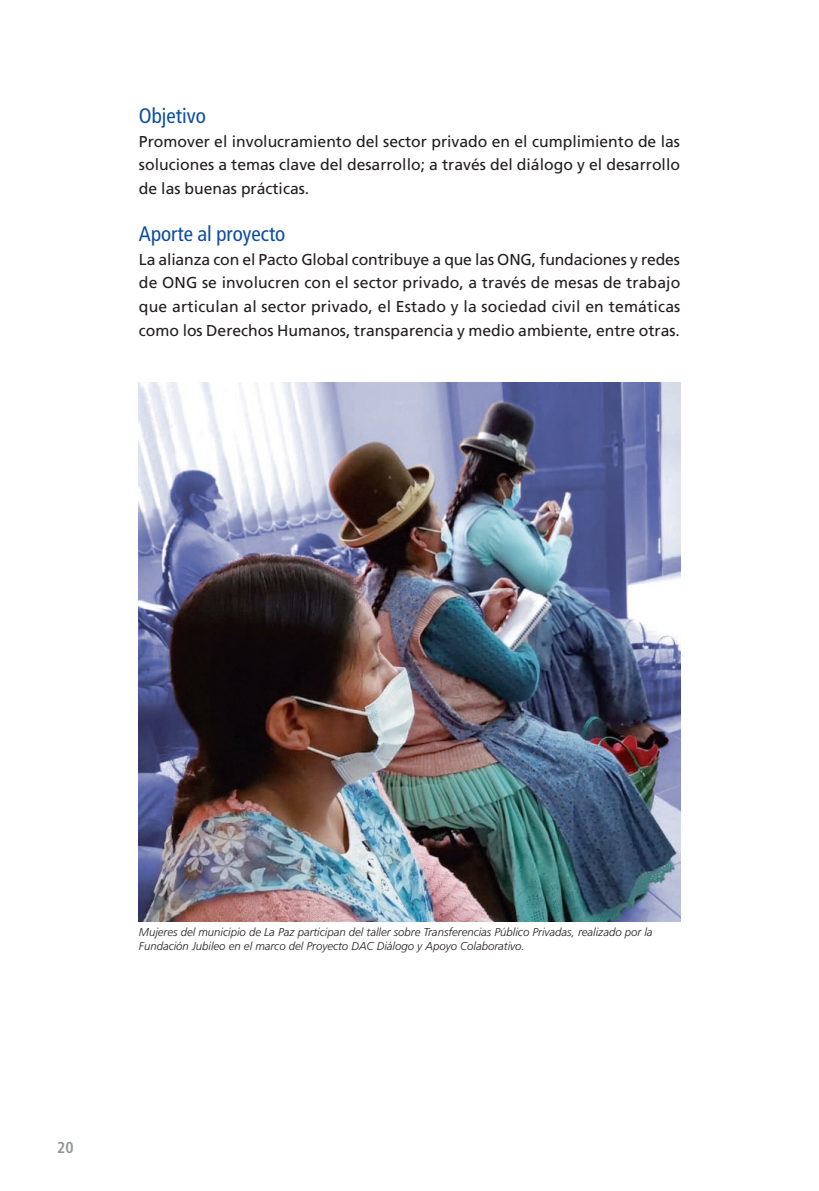
<style>
.page{position:relative;width:819px;height:1191px;background:#fff}
.page>*{position:absolute;margin:0;border:0;box-sizing:border-box;transform-origin:0 0}
._05_Sub_Soc_Alianza{font:condensed 21px "Frutiger LT Std";color:#0d4da1}
.Cuerpo_01_SE{font:15.75px/23.6px "Frutiger LT Std";color:#231f20;text-align:justify}
.t1{font:700 condensed 15.75px "Frutiger LT Std";color:#939598}
.Pie_foto_Izquierda{font:italic 300 11.38px/13.7px "Frutiger LT Std";color:#231f20}
</style>
<div class="page">
<img style="left:139px;top:383px;width:541px;height:538px">
<p class="_05_Sub_Soc_Alianza" style="left:139px;top:103px;width:68px">Objetivo</p>
<p class="Cuerpo_01_SE" style="left:139px;top:129px;width:542px">Promover el involucramiento del sector privado en el cumplimiento de las soluciones a temas clave del desarrollo; a través del diálogo y el desarrollo de las buenas prácticas.</p>
<p class="_05_Sub_Soc_Alianza" style="left:139px;top:221px;width:148px">Aporte al proyecto</p>
<p class="Cuerpo_01_SE" style="left:139px;top:247px;width:543px">La alianza con el Pacto Global contribuye a que las ONG, fundaciones y redes de ONG se involucren con el sector privado, a través de mesas de trabajo que articulan al sector privado, el Estado y la sociedad civil en temáticas como los Derechos Humanos, transparencia y medio ambiente, entre otras.</p>
<p class="Pie_foto_Izquierda" style="left:139px;top:925px;width:515px">Mujeres del municipio de La Paz participan del taller sobre Transferencias Público Privadas, realizado por la<br>Fundación Jubileo en el marco del Proyecto DAC Diálogo y Apoyo Colaborativo.</p>
<p class="t1" style="left:57px;top:1138px;width:18px">20</p>
</div>
